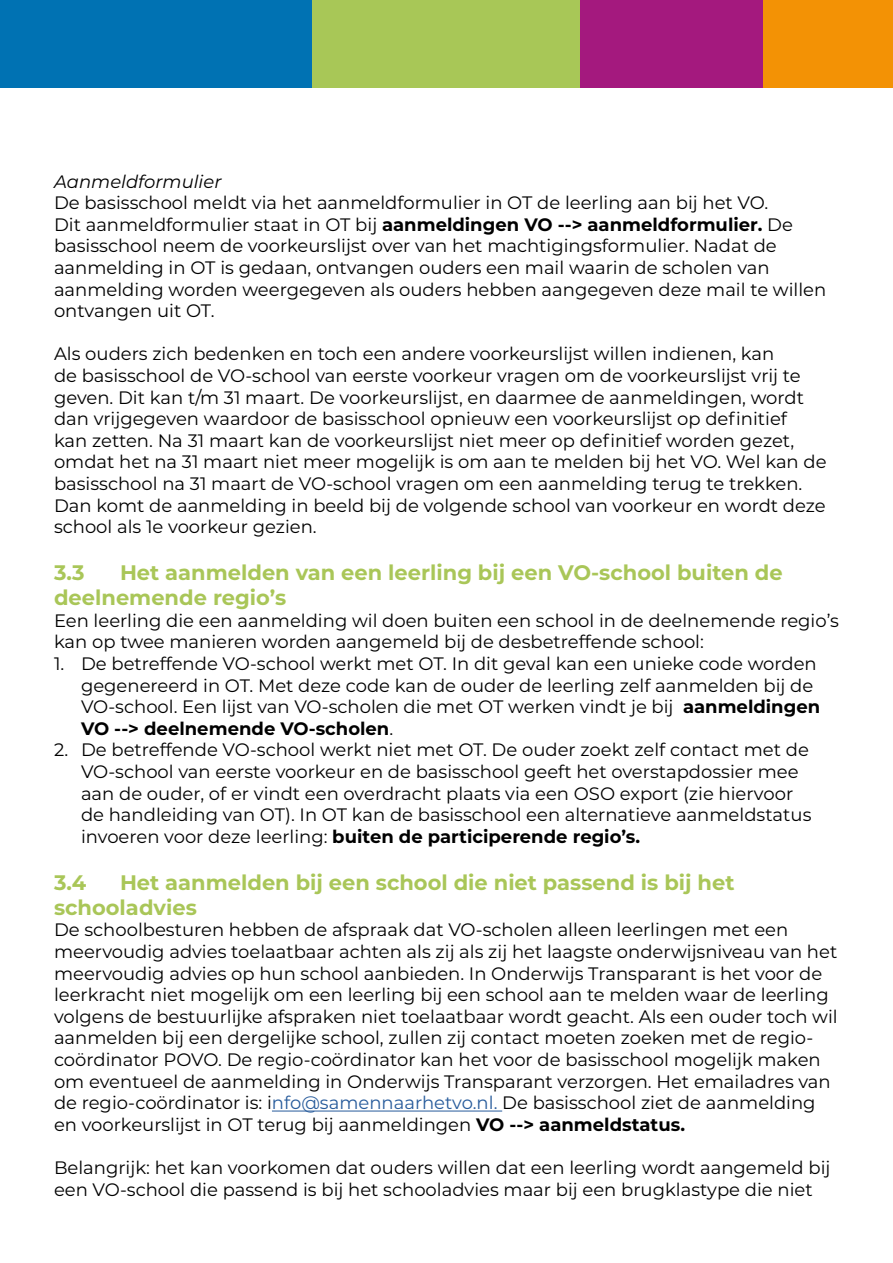
<style>
.page{position:relative;width:893px;height:1263px;background:#fff}
.page>*{position:absolute;margin:0;border:0;box-sizing:border-box;transform-origin:0 0}
.t1{font:700 21px/25.2px "Montserrat";color:#a9c658}
.t2{font:18px/21.6px "Montserrat";color:#000}
.t3{font:italic 18px "Montserrat";color:#000}
.s1{font-weight:700}
.s2{color:#275b9b}
</style>
<div class="page">
<div style="left:0;top:0;width:893px;height:88px;background:#f39205"></div>
<div style="left:0;top:0;width:762px;height:88px;background:#a4197e"></div>
<div style="left:0;top:0;width:580px;height:88px;background:#a8c757"></div>
<div style="left:0;top:0;width:311px;height:88px;background:#0072b3"></div>
<hr style="left:272px;top:1110px;width:230px;height:1px;background:#275b9b">
<p class="t3" style="left:54px;top:169px;width:169px">Aanmeldformulier</p>
<p class="t2" style="left:54px;top:191px;width:774px">De basisschool meldt via het aanmeldformulier in OT de leerling aan bij het VO.<br>Dit aanmeldformulier staat in OT bij <span class="s1">aanmeldingen VO --&gt; aanmeldformulier.</span> De basisschool neem de voorkeurslijst over van het machtigingsformulier. Nadat de aanmelding in OT is gedaan, ontvangen ouders een mail waarin de scholen van aanmelding worden weergegeven als ouders hebben aangegeven deze mail te willen ontvangen uit OT.</p>
<p class="t2" style="left:54px;top:342px;width:774px">Als ouders zich bedenken en toch een andere voorkeurslijst willen indienen, kan<br>de basisschool de VO-school van eerste voorkeur vragen om de voorkeurslijst vrij te geven. Dit kan t/m 31 maart. De voorkeurslijst, en daarmee de aanmeldingen, wordt dan vrijgegeven waardoor de basisschool opnieuw een voorkeurslijst op definitief<br>kan zetten. Na 31 maart kan de voorkeurslijst niet meer op definitief worden gezet, omdat het na 31 maart niet meer mogelijk is om aan te melden bij het VO. Wel kan de basisschool na 31 maart de VO-school vragen om een aanmelding terug te trekken.<br>Dan komt de aanmelding in beeld bij de volgende school van voorkeur en wordt deze school als 1e voorkeur gezien.</p>
<p class="t1" style="left:54px;top:559px;width:32px">3.3</p>
<p class="t1" style="left:54px;top:559px;width:730px;text-indent:66px">Het aanmelden van een leerling bij een VO-school buiten de deelnemende regio’s</p>
<p class="t2" style="left:54px;top:609px;width:786px">Een leerling die een aanmelding wil doen buiten een school in de deelnemende regio’s kan op twee manieren worden aangemeld bij de desbetreffende school:</p>
<p class="t2" style="left:81px;top:652px;width:741px;text-indent:-27px">1. De betreffende VO-school werkt met OT. In dit geval kan een unieke code worden gegenereerd in OT. Met deze code kan de ouder de leerling zelf aanmelden bij de VO-school. Een lijst van VO-scholen die met OT werken vindt je bij <span class="s1">aanmeldingen VO --&gt; deelnemende VO-scholen</span>.</p>
<p class="t2" style="left:81px;top:738px;width:732px;text-indent:-27px">2. De betreffende VO-school werkt niet met OT. De ouder zoekt zelf contact met de VO-school van eerste voorkeur en de basisschool geeft het overstapdossier mee aan de ouder, of er vindt een overdracht plaats via een OSO export (zie hiervoor de handleiding van OT). In OT kan de basisschool een alternatieve aanmeldstatus invoeren voor deze leerling: <span class="s1">buiten de participerende regio’s.</span></p>
<p class="t1" style="left:54px;top:868px;width:34px">3.4</p>
<p class="t1" style="left:54px;top:868px;width:682px;text-indent:66px">Het aanmelden bij een school die niet passend is bij het schooladvies</p>
<p class="t2" style="left:54px;top:918px;width:785px">De schoolbesturen hebben de afspraak dat VO-scholen alleen leerlingen met een meervoudig advies toelaatbaar achten als zij als zij het laagste onderwijsniveau van het meervoudig advies op hun school aanbieden. In Onderwijs Transparant is het voor de leerkracht niet mogelijk om een leerling bij een school aan te melden waar de leerling volgens de bestuurlijke afspraken niet toelaatbaar wordt geacht. Als een ouder toch wil aanmelden bij een dergelijke school, zullen zij contact moeten zoeken met de regio&shy;coördinator POVO. De regio-coördinator kan het voor de basisschool mogelijk maken om eventueel de aanmelding in Onderwijs Transparant verzorgen. Het emailadres van de regio-coördinator is: i<span class="s2">nfo@samennaarhetvo.nl.</span> De basisschool ziet de aanmelding en voorkeurslijst in OT terug bij aanmeldingen <span class="s1">VO --&gt; aanmeldstatus.</span></p>
<p class="t2" style="left:54px;top:1156px;width:778px">Belangrijk: het kan voorkomen dat ouders willen dat een leerling wordt aangemeld bij een VO-school die passend is bij het schooladvies maar bij een brugklastype die niet</p>
</div>
